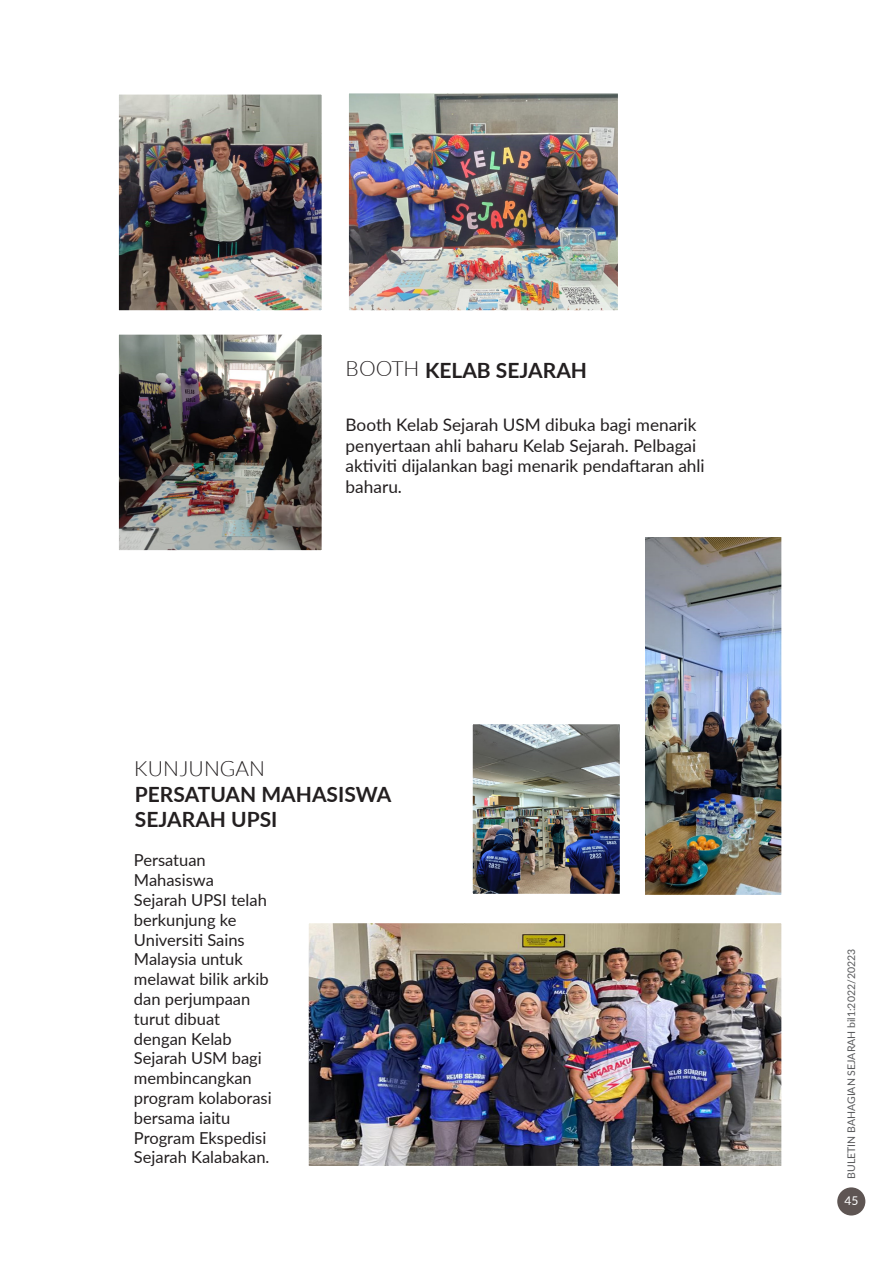
<style>
.page{position:relative;width:893px;height:1263px;background:#fff}
.page>*{position:absolute;margin:0;border:0;box-sizing:border-box;transform-origin:0 0}
.tajuk_kecil{font:700 21px/25.2px "Lato";color:#231f20}
.tajuk_kecil-2{font:300 21px "Lato";color:#231f20}
.teks{font:17.25px/20.7px "Lato";color:#231f20}
.teks_artikel{font:16.5px/19.8px "Lato";color:#231f20}
.t1{font:12px "Lato";color:#fff}
.t2{font:10.5px "Lato";color:#57585a}
.s1{font-weight:300}
</style>
<div class="page">
<img style="left:349px;top:94px;width:268px;height:216px">
<div style="left:344px;top:89px;width:278px;height:226px;border:4px solid #fff"></div>
<img style="left:119px;top:95px;width:202px;height:215px">
<div style="left:114px;top:90px;width:212px;height:225px;border:4px solid #fff"></div>
<img style="left:119px;top:335px;width:202px;height:215px">
<div style="left:114px;top:330px;width:212px;height:225px;border:4px solid #fff"></div>
<img style="left:474px;top:725px;width:145px;height:168px">
<div style="left:467px;top:718px;width:159px;height:182px;border:6px solid #fff"></div>
<img style="left:646px;top:538px;width:134px;height:356px">
<div style="left:639px;top:531px;width:148px;height:370px;border:6px solid #fff"></div>
<img style="left:310px;top:924px;width:470px;height:241px">
<div style="left:303px;top:917px;width:484px;height:255px;border:6px solid #fff"></div>
<div style="left:837px;top:1187px;width:28px;height:28px;background:#5e5553;border-radius:50%"></div>
<p class="tajuk_kecil" style="left:346px;top:357px;width:243px"><span class="s1">BOOTH</span> KELAB SEJARAH</p>
<p class="teks" style="left:346px;top:414px;width:361px">Booth Kelab Sejarah USM dibuka bagi menarik penyertaan ahli baharu Kelab Sejarah. Pelbagai aktiviti dijalankan bagi menarik pendaftaran ahli baharu.</p>
<p class="tajuk_kecil-2" style="left:134px;top:757px;width:133px">KUNJUNGAN</p>
<p class="tajuk_kecil" style="left:135px;top:781px;width:258px">PERSATUAN MAHASISWA<br>SEJARAH UPSI</p>
<p class="teks_artikel" style="left:134px;top:850px;width:139px">Persatuan<br>Mahasiswa<br>Sejarah UPSI telah berkunjung ke<br>Universiti Sains<br>Malaysia untuk melawat bilik arkib dan perjumpaan turut dibuat dengan Kelab<br>Sejarah USM bagi membincangkan program kolaborasi bersama iaitu<br>Program Ekspedisi<br>Sejarah Kalabakan.</p>
<p class="t2" style="left:844px;top:1179px;width:231px;rotate:-90deg">BULETIN BAHAGIAN SEJARAH bil1:2022/20223</p>
<p class="t1" style="left:845px;top:1191px;width:15px">45</p>
</div>
